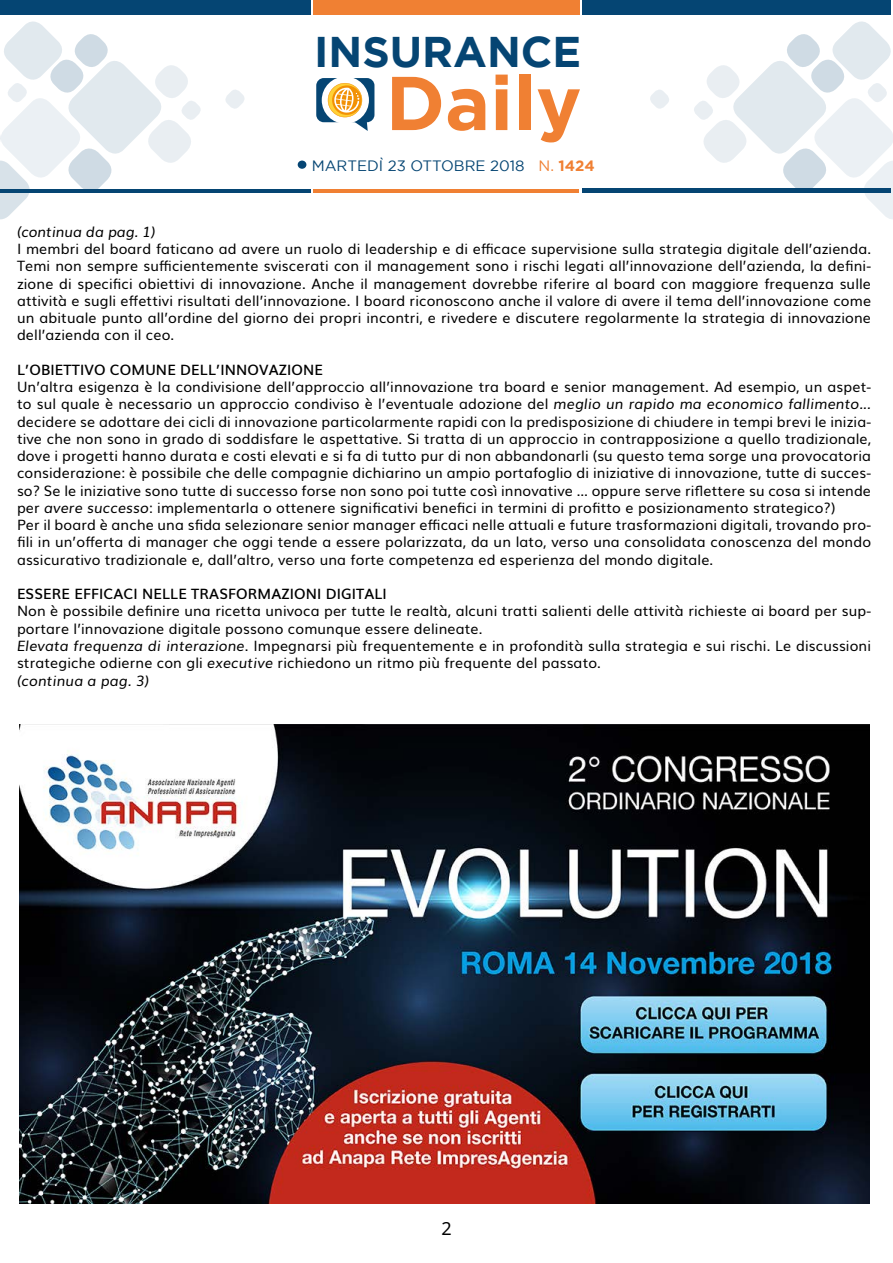
<style>
.page{position:relative;width:893px;height:1263px;background:#fff}
.page>*{position:absolute;margin:0;border:0;box-sizing:border-box;transform-origin:0 0}
.t1{font:700 76.05px "Gotham";color:#f08033}
.t2{font:700 42.9px "Gotham";color:#054573}
.t3{font:18px "Noto Sans";color:#000}
.t4{font:15px "Gotham";color:#054573}
.t5{font:14.25px/17.2px "Muli";letter-spacing:.01em;color:#000}
.t6{font:600 14.25px "Muli";letter-spacing:.01em;color:#000}
.t7{font:italic 14.25px "Muli";color:#000}
.s1{color:#f08033}
.s2{font-weight:700;color:#f08033}
.s3{font-style:italic}
</style>
<div class="page">
<div style="left:0;top:0;width:310px;height:15px;background:#054573"></div>
<div style="left:583px;top:0;width:308px;height:14px;background:#054573"></div>
<div style="left:313px;top:0;width:267px;height:15px;background:#f08033"></div>
<hr style="left:0;top:189px;width:310px;height:3px;background:#054573">
<hr style="left:583px;top:188px;width:308px;height:4px;background:#054573">
<hr style="left:314px;top:189px;width:265px;height:3px;background:#f08033">
<div style="left:316px;top:78px;width:58px;height:44px;background:#054573;border-radius:8px"></div>
<div style="left:322px;top:77px;width:47px;height:47px;background:#fff;border-radius:50%"></div>
<svg style="left:328px;top:83px;width:40px;height:48px"></svg>
<div style="left:298px;top:161px;width:8px;height:8px;background:#054573;border-radius:50%"></div>
<svg style="left:225px;top:90px;width:20px;height:19px"></svg>
<svg style="left:650px;top:90px;width:19px;height:19px"></svg>
<svg style="left:691px;top:21px;width:202px;height:198px"></svg>
<svg style="left:0;top:21px;width:203px;height:199px"></svg>
<img style="left:19px;top:724px;width:851px;height:479px">
<h2 class="t2" style="left:314px;top:27px;width:269px">INSURANCE</h2>
<h1 class="t1" style="left:386px;top:59px;width:197px">Daily</h1>
<p class="t4" style="left:312px;top:157px;width:285px">MARTEDÌ 23 OTTOBRE 2018 <span class="s1">N.</span> <span class="s2">1424</span></p>
<p class="t7" style="left:17px;top:220px;width:140px">(continua da pag. 1)</p>
<p class="t5" style="left:17px;top:239px;width:856px;text-align:justify">I membri del board faticano ad avere un ruolo di leadership e di efficace supervisione sulla strategia digitale dell’azienda.<br>Temi non sempre sufficientemente sviscerati con il management sono i rischi legati all’innovazione dell’azienda, la defini&shy;zione di specifici obiettivi di innovazione. Anche il management dovrebbe riferire al board con maggiore frequenza sulle attività e sugli effettivi risultati dell’innovazione. I board riconoscono anche il valore di avere il tema dell’innovazione come un abituale punto all’ordine del giorno dei propri incontri, e rivedere e discutere regolarmente la strategia di innovazione dell’azienda con il ceo.</p>
<p class="t6" style="left:17px;top:358px;width:308px">L’OBIETTIVO COMUNE DELL’INNOVAZIONE</p>
<p class="t5" style="left:17px;top:377px;width:856px">Un’altra esigenza è la condivisione dell’approccio all’innovazione tra board e senior management. Ad esempio, un aspet&shy;to sul quale è necessario un approccio condiviso è l’eventuale adozione del <span class="s3">meglio un rapido ma economico fallimento... </span>decidere se adottare dei cicli di innovazione particolarmente rapidi con la predisposizione di chiudere in tempi brevi le inizia&shy;tive che non sono in grado di soddisfare le aspettative. Si tratta di un approccio in contrapposizione a quello tradizionale, dove i progetti hanno durata e costi elevati e si fa di tutto pur di non abbandonarli (su questo tema sorge una provocatoria considerazione: è possibile che delle compagnie dichiarino un ampio portafoglio di iniziative di innovazione, tutte di succes&shy;so? Se le iniziative sono tutte di successo forse non sono poi tutte così innovative … oppure serve riflettere su cosa si intende per <span class="s3">avere successo</span>: implementarla o ottenere significativi benefici in termini di profitto e posizionamento strategico?)<br>Per il board è anche una sfida selezionare senior manager efficaci nelle attuali e future trasformazioni digitali, trovando pro&shy;fili in un’offerta di manager che oggi tende a essere polarizzata, da un lato, verso una consolidata conoscenza del mondo assicurativo tradizionale e, dall’altro, verso una forte competenza ed esperienza del mondo digitale.</p>
<p class="t6" style="left:17px;top:582px;width:371px">ESSERE EFFICACI NELLE TRASFORMAZIONI DIGITALI</p>
<p class="t5" style="left:17px;top:602px;width:856px">Non è possibile definire una ricetta univoca per tutte le realtà, alcuni tratti salienti delle attività richieste ai board per sup&shy;portare l’innovazione digitale possono comunque essere delineate.<br><span class="s3">Elevata frequenza di interazione</span>. Impegnarsi più frequentemente e in profondità sulla strategia e sui rischi. Le discussioni strategiche odierne con gli <span class="s3">executive</span> richiedono un ritmo più frequente del passato.<br><span class="s3">(continua a pag. 3)</span></p>
<p class="t3" style="left:441px;top:1216px;width:12px">2</p>
</div>
